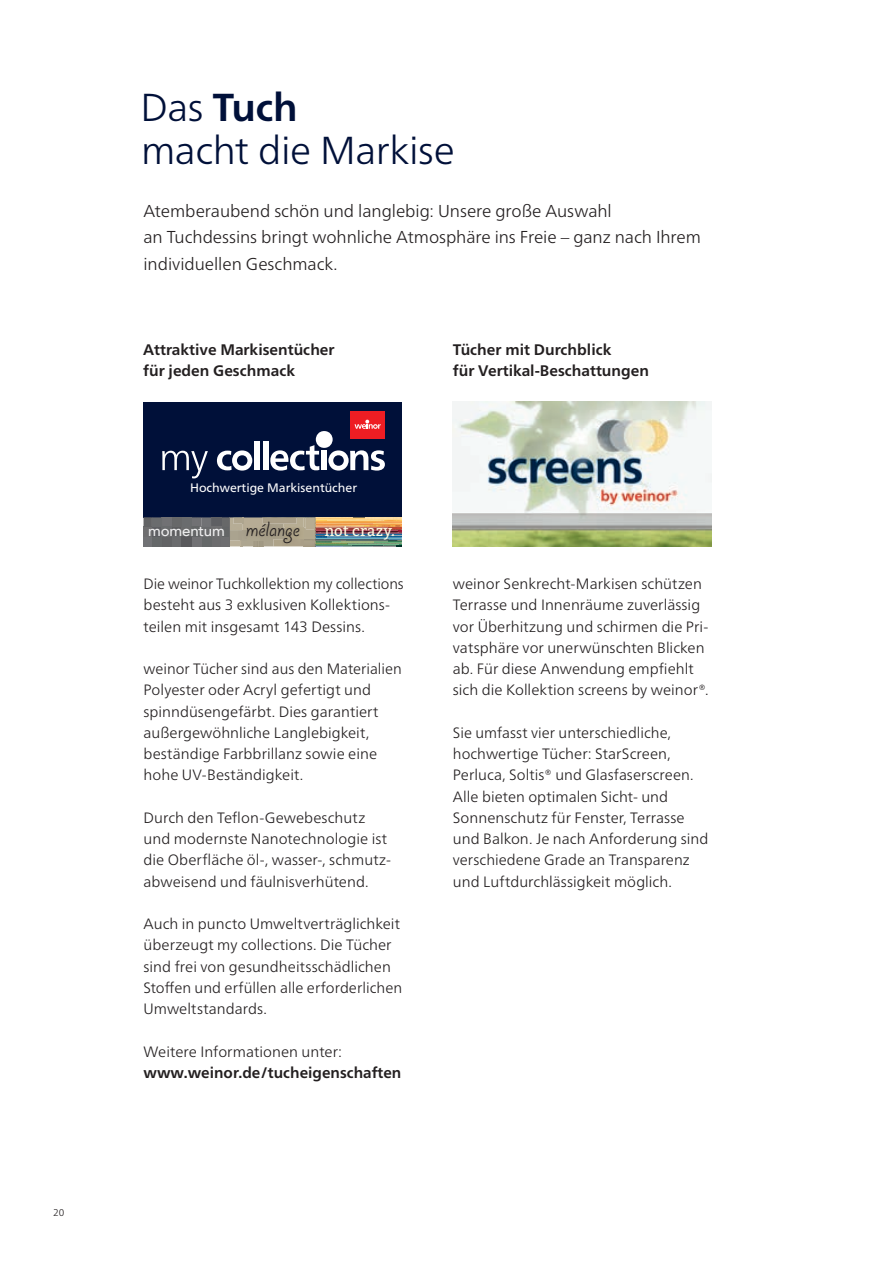
<style>
.page{position:relative;width:893px;height:1263px;background:#fff}
.page>*{position:absolute;margin:0;border:0;box-sizing:border-box;transform-origin:0 0}
._02a_Head_26pt_light{font:300 39px/42.5px "Frutiger Neue LTW1 G";letter-spacing:-.01em;color:#001039}
._03_Einstieg_11_5pt{font:300 17.25px/26.5px "Frutiger Neue LTW1 G";letter-spacing:-.005em;color:#231f20}
._04_Sub_10_2pt_bold{font:700 15.3px "Frutiger Neue LTW1 G";color:#231f20}
._05_Copy_10pt_Light{font:300 15px/21.3px "Frutiger Neue LTW1 G";color:#231f20}
.t1{font:15px "Bitter";letter-spacing:.01em;color:#fffce3}
.t2{font:12.3px "Frutiger Neue LTW1 G";color:#fff}
.t3{font:300 9.75px "Frutiger Neue LTW1 G";color:#231f20}
.s1{font-weight:700}
.s2{font-family:"Avenir";font-weight:500;color:#eeeeef}
.s3{font-family:"Giddyup Std";font-size:23.25px;color:#231f20}
</style>
<div class="page">
<hr style="left:892px;top:0;width:1px;height:1263px;background:#001039">
<img style="left:453px;top:402px;width:258px;height:144px">
<div style="left:144px;top:402px;width:258px;height:115px;background:#001039"></div>
<img style="left:247px;top:517px;width:16px;height:1px">
<img style="left:247px;top:524px;width:38px;height:22px">
<img style="left:274px;top:539px;width:23px;height:7px">
<img style="left:283px;top:518px;width:14px;height:9px">
<img style="left:247px;top:518px;width:17px;height:12px">
<svg style="left:144px;top:517px;width:103px;height:29px;background:#737271"></svg>
<svg style="left:254px;top:541px;width:9px;height:5px"></svg>
<svg style="left:297px;top:517px;width:105px;height:30px;background:#9e8d75"></svg>
<div style="left:350px;top:411px;width:34px;height:28px;background:#ee1d23"></div>
<svg style="left:355px;top:420px;width:26px;height:9px"></svg>
<div style="left:316px;top:431px;width:17px;height:17px;background:#fff;border-radius:50%"></div>
<svg style="left:162px;top:451px;width:46px;height:27px"></svg>
<svg style="left:217px;top:450px;width:35px;height:21px"></svg>
<div style="left:254px;top:442px;width:5px;height:28px;background:#fff"></div>
<div style="left:263px;top:442px;width:5px;height:28px;background:#fff"></div>
<svg style="left:270px;top:445px;width:49px;height:26px"></svg>
<div style="left:322px;top:451px;width:5px;height:19px;background:#fff"></div>
<svg style="left:328px;top:450px;width:57px;height:21px"></svg>
<p class="t3" style="left:53px;top:1207px;width:13px">20</p>
<p class="_02a_Head_26pt_light" style="left:141px;top:86px;width:316px">Das <span class="s1">Tuch<br></span>macht die Markise</p>
<p class="_03_Einstieg_11_5pt" style="left:144px;top:197px;width:559px">Atemberaubend schön und langlebig: Unsere große Auswahl<br>an Tuchdessins bringt wohnliche Atmosphäre ins Freie – ganz nach Ihrem individuellen Geschmack.</p>
<p class="_04_Sub_10_2pt_bold" style="left:143px;top:341px;width:193px">Attraktive Markisentücher</p>
<p class="_04_Sub_10_2pt_bold" style="left:143px;top:362px;width:153px">für jeden Geschmack</p>
<p class="t2" style="left:190px;top:481px;width:169px">Hochwertige Markisentücher</p>
<p class="t1" style="left:148px;top:520px;width:248px"><span class="s2">momentum</span> <span class="s3">mélange</span> not crazy.</p>
<p class="_05_Copy_10pt_Light" style="left:144px;top:573px;width:262px">Die weinor Tuchkollektion my collections besteht aus 3 exklusiven Kollektions&shy;teilen mit insgesamt 143 Dessins.</p>
<p class="_05_Copy_10pt_Light" style="left:144px;top:658px;width:260px">weinor Tücher sind aus den Materialien Polyester oder Acryl gefertigt und spinndüsengefärbt. Dies garantiert außergewöhnliche Langlebigkeit, beständige Farbbrillanz sowie eine hohe UV-Beständigkeit.</p>
<p class="_05_Copy_10pt_Light" style="left:144px;top:807px;width:249px">Durch den Teflon-Gewebeschutz und modernste Nanotechnologie ist die Oberfläche öl-, wasser-, schmutz&shy;abweisend und fäulnisverhütend.</p>
<p class="_05_Copy_10pt_Light" style="left:144px;top:913px;width:260px">Auch in puncto Umweltverträglichkeit überzeugt my collections. Die Tücher sind frei von gesundheitsschädlichen Stoffen und erfüllen alle erforderlichen Umweltstandards.</p>
<p class="_05_Copy_10pt_Light" style="left:144px;top:1041px;width:200px">Weitere Informationen unter:</p>
<p class="_04_Sub_10_2pt_bold" style="left:144px;top:1063px;width:259px">www.weinor.de/tucheigenschaften</p>
<p class="_04_Sub_10_2pt_bold" style="left:453px;top:341px;width:160px">Tücher mit Durchblick</p>
<p class="_04_Sub_10_2pt_bold" style="left:453px;top:362px;width:198px">für Vertikal-Beschattungen</p>
<p class="_05_Copy_10pt_Light" style="left:453px;top:573px;width:257px">weinor Senkrecht-Markisen schützen Terrasse und Innenräume zuverlässig vor Überhitzung und schirmen die Pri&shy;vatsphäre vor unerwünschten Blicken ab. Für diese Anwendung empfiehlt sich die Kollektion screens by weinor®.</p>
<p class="_05_Copy_10pt_Light" style="left:453px;top:722px;width:257px">Sie umfasst vier unterschiedliche, hochwertige Tücher: StarScreen, Perluca, Soltis® und Glasfaserscreen.<br>Alle bieten optimalen Sicht- und Sonnenschutz für Fenster, Terrasse und Balkon. Je nach Anforderung sind verschiedene Grade an Transparenz und Luftdurchlässigkeit möglich.</p>
</div>
